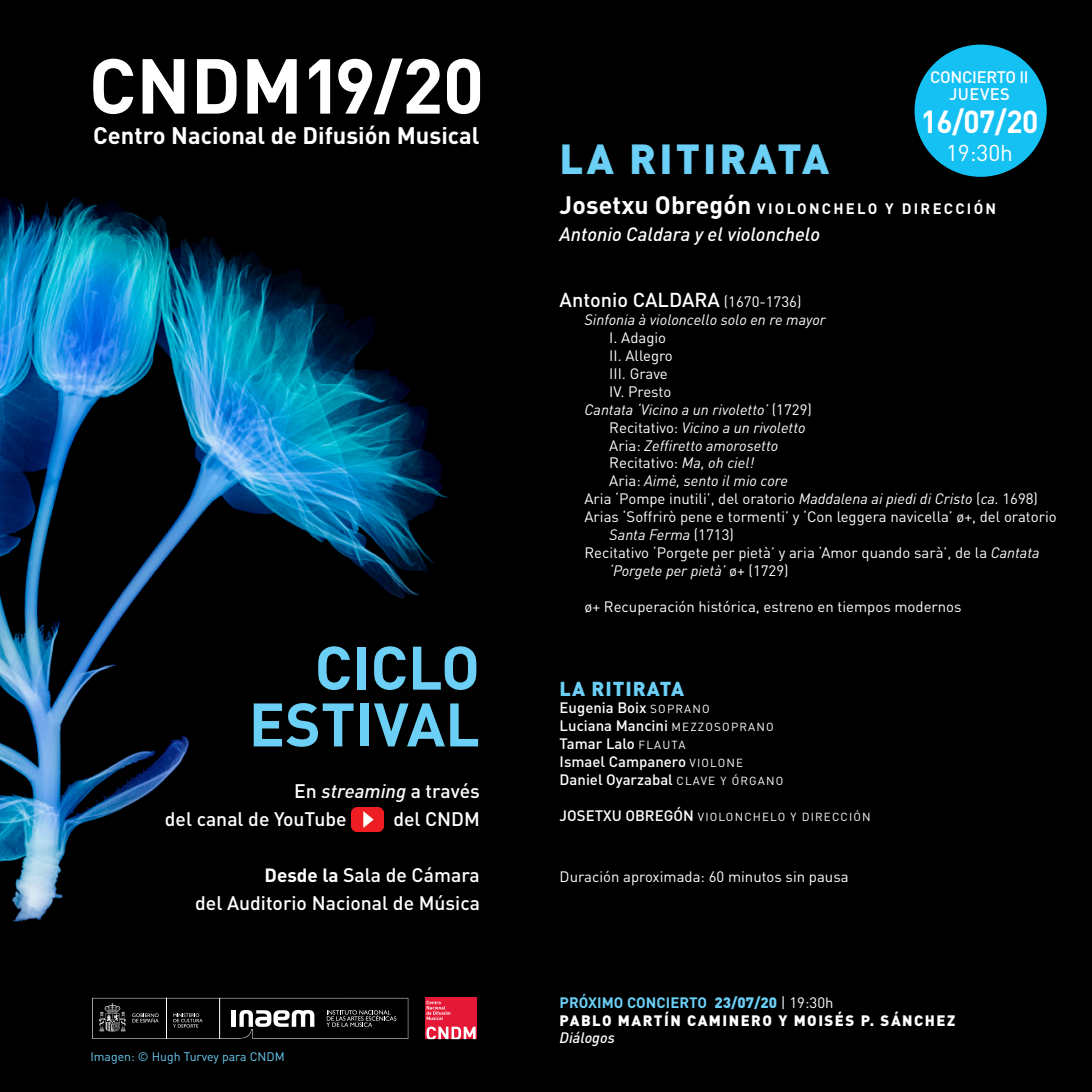
<style>
.page{position:relative;width:1092px;height:1092px;background:#fff}
.page>*{position:absolute;margin:0;border:0;box-sizing:border-box;transform-origin:0 0}
.t1{font:700 60.38px "DIN";color:#6bcff6}
.t2{font:900 41.48px "DIN";letter-spacing:.075em;color:#6bcff6}
.t3{font:700 31.5px "DIN";color:#fff;scale:.95 1}
.t4{font:700 23.62px "DIN";color:#fff}
.t5{font:22.75px "DIN";color:#fff}
.t6{font:500 19.95px "DIN";color:#fff}
.t7{font:900 19.95px "DIN";letter-spacing:.05em;color:#6bcff6}
.t8{font:500 19.43px/28px "DIN";color:#fff;text-align:right}
.t9{font:italic 500 19.07px "DIN";color:#fff}
.t10{font:500 16.45px "DIN";letter-spacing:-.02em;color:#fff}
.t11{font:14.88px/17.8px "DIN";color:#fff}
.t12{font:italic 14.88px "DIN";color:#fff}
.t13{font:500 14.88px "DIN";color:#fff}
.t14{font:700 14.88px "DIN";letter-spacing:.15em;color:#fff}
.t15{font:900 14.88px "DIN";letter-spacing:.1em;color:#fff}
.t16{font:700 14.88px "DIN";color:#6bcff6}
.t17{font:italic 500 14.88px "DIN";color:#fff}
.t18{font:12.25px "DIN";color:#6bcff6}
.t19{font:11.55px "DIN";letter-spacing:.1em;color:#fff}
.s1{font-style:italic}
.s2{font-weight:700;font-size:18.9px}
.s3{font-size:24.85px}
.s4{font-weight:400;font-size:14.88px}
.s5{font-style:normal}
.s6{font-weight:400;font-size:11.55px}
.s7{font-weight:500;font-size:14.88px}
.s8{font-weight:900}
.s9{font-weight:400;color:#fff}
</style>
<div class="page">
<img style="left:0;top:0;width:1091px;height:1091px">
<svg style="left:93px;top:59px;width:40px;height:55px"></svg>
<svg style="left:142px;top:59px;width:42px;height:55px"></svg>
<svg style="left:197px;top:59px;width:39px;height:55px"></svg>
<svg style="left:247px;top:59px;width:50px;height:55px"></svg>
<svg style="left:309px;top:59px;width:21px;height:55px"></svg>
<svg style="left:338px;top:58px;width:101px;height:56px"></svg>
<svg style="left:447px;top:59px;width:33px;height:55px"></svg>
<div style="left:425px;top:997px;width:52px;height:42px;background:#e51836"></div>
<svg style="left:426px;top:1000px;width:24px;height:19px"></svg>
<svg style="left:426px;top:1026px;width:49px;height:13px"></svg>
<svg style="left:92px;top:997px;width:316px;height:41px;background:#222"></svg>
<div style="left:914px;top:45px;width:132px;height:132px;background:#15c0f2;border-radius:50%"></div>
<img style="left:351px;top:807px;width:33px;height:24px">
<p class="t4" style="left:93px;top:120px;width:388px">Centro Nacional de Difusión Musical</p>
<p class="t1" style="left:314px;top:628px;width:167px">CICLO</p>
<p class="t1" style="left:249px;top:685px;width:233px">ESTIVAL</p>
<p class="t8" style="left:294px;top:776px;width:187px">En <span class="s1">streaming</span> a través</p>
<p class="t8" style="left:165px;top:804px;width:183px">del canal de YouTube</p>
<p class="t8" style="left:393px;top:804px;width:88px">del CNDM</p>
<p class="t8" style="left:195px;top:860px;width:286px"><span class="s2">Desde la</span> Sala de Cámara<br>del Auditorio Nacional de Música</p>
<p class="t18" style="left:90px;top:1049px;width:196px">Imagen: © Hugh Turvey para CNDM</p>
<p class="t10" style="left:930px;top:66px;width:100px">CONCIERTO II</p>
<p class="t10" style="left:949px;top:84px;width:62px">JUEVES</p>
<p class="t3" style="left:920px;top:101px;width:125px">16/07/20</p>
<p class="t5" style="left:945px;top:138px;width:69px">19:30h</p>
<p class="t2" style="left:559px;top:132px;width:271px">LA RITIRATA</p>
<p class="t14" style="left:559px;top:198px;width:438px"><span class="s3">Josetxu Obregón</span> VIOLONCHELO Y DIRECCIÓN</p>
<p class="t9" style="left:559px;top:222px;width:262px">Antonio Caldara y el violonchelo</p>
<p class="t6" style="left:559px;top:287px;width:243px">Antonio CALDARA <span class="s4">(1670-1736)</span></p>
<p class="t12" style="left:584px;top:310px;width:243px">Sinfonia à violoncello solo en re mayor</p>
<p class="t11" style="left:609px;top:328px;width:58px">I. Adagio</p>
<p class="t11" style="left:609px;top:346px;width:65px">II. Allegro</p>
<p class="t11" style="left:609px;top:364px;width:60px">III. Grave</p>
<p class="t11" style="left:609px;top:382px;width:64px">IV. Presto</p>
<p class="t12" style="left:584px;top:400px;width:229px">Cantata ‘Vicino a un rivoletto’ <span class="s5">(1729)</span></p>
<p class="t12" style="left:609px;top:418px;width:198px"><span class="s5">Recitativo:</span> Vicino a un rivoletto</p>
<p class="t12" style="left:609px;top:436px;width:170px"><span class="s5">Aria:</span> Zeffiretto amorosetto</p>
<p class="t11" style="left:609px;top:454px;width:146px">Recitativo: <span class="s1">Ma, oh ciel!</span></p>
<p class="t12" style="left:609px;top:471px;width:180px"><span class="s5">Aria:</span> Aimè, sento il mio core</p>
<p class="t11" style="left:584px;top:489px;width:455px">Aria ‘Pompe inutili’, del oratorio <span class="s1">Maddalena ai piedi di Cristo</span> (<span class="s1">ca.</span> 1698)</p>
<p class="t11" style="left:609px;top:507px;width:449px;text-indent:-25px">Arias ‘Soffrirò pene e tormenti’ y ‘Con leggera navicella’ ø+, del oratorio<br><span class="s1">Santa Ferma</span> (1713)</p>
<p class="t11" style="left:609px;top:543px;width:432px;text-indent:-25px">Recitativo ‘Porgete per pietà’ y aria ‘Amor quando sarà’, de la <span class="s1">Cantata ‘Porgete per pietà’</span> ø+ (1729)</p>
<p class="t11" style="left:584px;top:597px;width:378px">ø+ Recuperación histórica, estreno en tiempos modernos</p>
<p class="t7" style="left:559px;top:675px;width:126px">LA RITIRATA</p>
<p class="t13" style="left:559px;top:698px;width:152px">Eugenia Boix <span class="s6">SOPRANO</span></p>
<p class="t13" style="left:559px;top:716px;width:216px">Luciana Mancini <span class="s6">MEZZOSOPRANO</span></p>
<p class="t13" style="left:559px;top:734px;width:127px">Tamar Lalo <span class="s6">FLAUTA</span></p>
<p class="t13" style="left:559px;top:752px;width:185px">Ismael Campanero <span class="s6">VIOLONE</span></p>
<p class="t13" style="left:559px;top:770px;width:225px">Daniel Oyarzabal <span class="s6">CLAVE Y ÓRGANO</span></p>
<p class="t19" style="left:559px;top:809px;width:312px"><span class="s7">JOSETXU OBREGÓN</span> VIOLONCHELO Y DIRECCIÓN</p>
<p class="t11" style="left:559px;top:867px;width:290px">Duración aproximada: 60 minutos sin pausa</p>
<p class="t16" style="left:559px;top:992px;width:275px">PRÓXIMO CONCIERTO <span class="s8">23/07/20</span> <span class="s9">| 19:30h</span></p>
<p class="t15" style="left:559px;top:1010px;width:397px">PABLO MARTÍN CAMINERO Y MOISÉS P. SÁNCHEZ</p>
<p class="t17" style="left:559px;top:1028px;width:57px">Diálogos</p>
</div>
